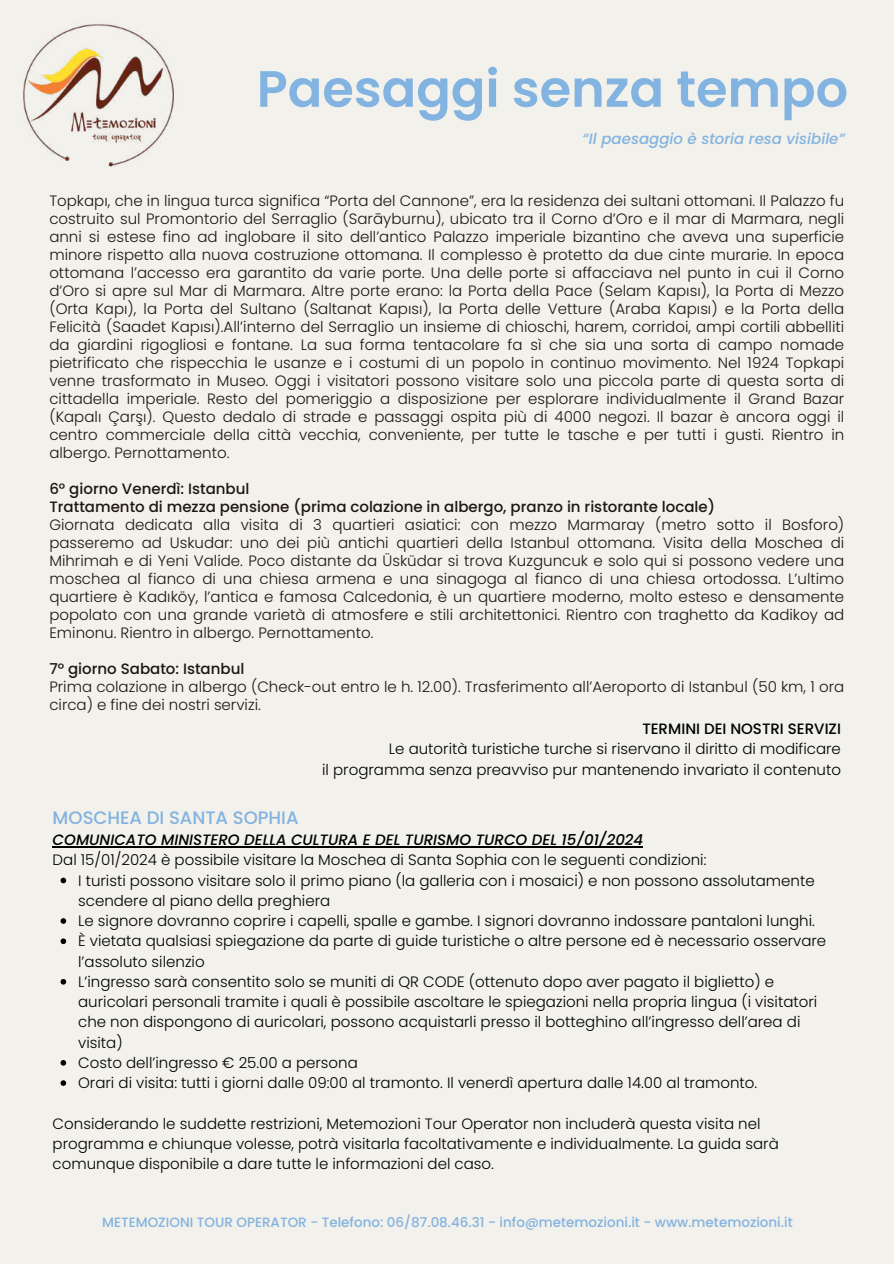
<style>
.page{position:relative;width:894px;height:1264px;background:#fff}
.page>*{position:absolute;margin:0;border:0;box-sizing:border-box;transform-origin:0 0}
.t1{font:600 51px "Poppins";color:#83b3e0}
.t2{font:500 18px "Poppins";color:#83b3e0}
.t3{font:300 15px/18px "Poppins";color:#1e170f;text-align:justify}
.t4{font:300 15px/20.2px "Poppins";color:#000}
.t5{font:500 15px/18px "Poppins";color:#1e170f}
.t6{font:italic 500 15px "Poppins";color:#000}
.t7{font:italic 500 15px "Poppins";color:#83b3e0}
.t8{font:500 15px "Poppins";color:#000}
.t9{font:500 13.5px "Poppins";color:#83b3e0}
</style>
<div class="page">
<div style="left:0;top:0;width:893px;height:1263px;background:#f2f1eb"></div>
<img style="left:23px;top:23px;width:151px;height:144px">
<hr style="left:53px;top:846px;width:590px;height:1px;background:#000">
<svg style="left:60px;top:877px;width:6px;height:6px"></svg>
<svg style="left:60px;top:918px;width:6px;height:5px"></svg>
<svg style="left:60px;top:938px;width:6px;height:6px"></svg>
<svg style="left:60px;top:979px;width:6px;height:5px"></svg>
<svg style="left:60px;top:1060px;width:6px;height:5px"></svg>
<svg style="left:60px;top:1080px;width:6px;height:5px"></svg>
<h1 class="t1" style="left:256px;top:53px;width:592px">Paesaggi senza tempo</h1>
<p class="t7" style="left:582px;top:128px;width:264px">“Il paesaggio è storia resa visibile”</p>
<p class="t3" style="left:49px;top:191px;width:796px">Topkapı, che in lingua turca significa “Porta del Cannone”, era la residenza dei sultani ottomani. Il Palazzo fu costruito sul Promontorio del Serraglio (Sarāyburnu), ubicato tra il Corno d’Oro e il mar di Marmara, negli anni si estese fino ad inglobare il sito dell’antico Palazzo imperiale bizantino che aveva una superficie minore rispetto alla nuova costruzione ottomana. Il complesso è protetto da due cinte murarie. In epoca ottomana l’accesso era garantito da varie porte. Una delle porte si affacciava nel punto in cui il Corno d’Oro si apre sul Mar di Marmara. Altre porte erano: la Porta della Pace (Selam Kapısı), la Porta di Mezzo (Orta Kapı), la Porta del Sultano (Saltanat Kapısı), la Porta delle Vetture (Araba Kapısı) e la Porta della Felicità (Saadet Kapısı).All’interno del Serraglio un insieme di chioschi, harem, corridoi, ampi cortili abbelliti da giardini rigogliosi e fontane. La sua forma tentacolare fa sì che sia una sorta di campo nomade pietrificato che rispecchia le usanze e i costumi di un popolo in continuo movimento. Nel 1924 Topkapi venne trasformato in Museo. Oggi i visitatori possono visitare solo una piccola parte di questa sorta di cittadella imperiale. Resto del pomeriggio a disposizione per esplorare individualmente il Grand Bazar (Kapalı Çarşı). Questo dedalo di strade e passaggi ospita più di 4000 negozi. Il bazar è ancora oggi il centro commerciale della città vecchia, conveniente, per tutte le tasche e per tutti i gusti. Rientro in albergo. Pernottamento.</p>
<p class="t5" style="left:49px;top:479px;width:667px">6° giorno Venerdì: Istanbul<br>Trattamento di mezza pensione (prima colazione in albergo, pranzo in ristorante locale)</p>
<p class="t3" style="left:49px;top:515px;width:796px">Giornata dedicata alla visita di 3 quartieri asiatici: con mezzo Marmaray (metro sotto il Bosforo) passeremo ad Uskudar: uno dei più antichi quartieri della Istanbul ottomana. Visita della Moschea di Mihrimah e di Yeni Valide. Poco distante da Üsküdar si trova Kuzguncuk e solo qui si possono vedere una moschea al fianco di una chiesa armena e una sinagoga al fianco di una chiesa ortodossa. L’ultimo quartiere è Kadıköy, l’antica e famosa Calcedonia, è un quartiere moderno, molto esteso e densamente popolato con una grande varietà di atmosfere e stili architettonici. Rientro con traghetto da Kadikoy ad Eminonu. Rientro in albergo. Pernottamento.</p>
<p class="t5" style="left:49px;top:659px;width:196px">7° giorno Sabato: Istanbul</p>
<p class="t3" style="left:49px;top:677px;width:796px">Prima colazione in albergo (Check-out entro le h. 12.00). Trasferimento all’Aeroporto di Istanbul (50 km, 1 ora circa) e fine dei nostri servizi.</p>
<p class="t8" style="left:642px;top:718px;width:200px">TERMINI DEI NOSTRI SERVIZI</p>
<p class="t4" style="left:322px;top:739px;width:520px;text-align:right">Le autorità turistiche turche si riservano il diritto di modificare<br>il programma senza preavviso pur mantenendo invariato il contenuto</p>
<p class="t2" style="left:53px;top:804px;width:247px">MOSCHEA DI SANTA SOPHIA</p>
<p class="t6" style="left:53px;top:829px;width:592px">COMUNICATO MINISTERO DELLA CULTURA E DEL TURISMO TURCO DEL 15/01/2024</p>
<p class="t4" style="left:78px;top:849px;width:749px;text-indent:-25px">Dal 15/01/2024 è possibile visitare la Moschea di Santa Sophia con le seguenti condizioni:<br>I turisti possono visitare solo il primo piano (la galleria con i mosaici) e non possono assolutamente scendere al piano della preghiera<br>Le signore dovranno coprire i capelli, spalle e gambe. I signori dovranno indossare pantaloni lunghi.<br>È vietata qualsiasi spiegazione da parte di guide turistiche o altre persone ed è necessario osservare l’assoluto silenzio<br>L’ingresso sarà consentito solo se muniti di QR CODE (ottenuto dopo aver pagato il biglietto) e auricolari personali tramite i quali è possibile ascoltare le spiegazioni nella propria lingua (i visitatori che non dispongono di auricolari, possono acquistarli presso il botteghino all’ingresso dell’area di visita)<br>Costo dell’ingresso € 25.00 a persona<br>Orari di visita: tutti i giorni dalle 09:00 al tramonto. Il venerdì apertura dalle 14.00 al tramonto.</p>
<p class="t4" style="left:53px;top:1113px;width:727px">Considerando le suddette restrizioni, Metemozioni Tour Operator non includerà questa visita nel programma e chiunque volesse, potrà visitarla facoltativamente e individualmente. La guida sarà comunque disponibile a dare tutte le informazioni del caso.</p>
<p class="t9" style="left:102px;top:1212px;width:692px">METEMOZIONI TOUR OPERATOR - Telefono: 06/87.08.46.31 - info@metemozioni.it - www.metemozioni.it</p>
</div>
